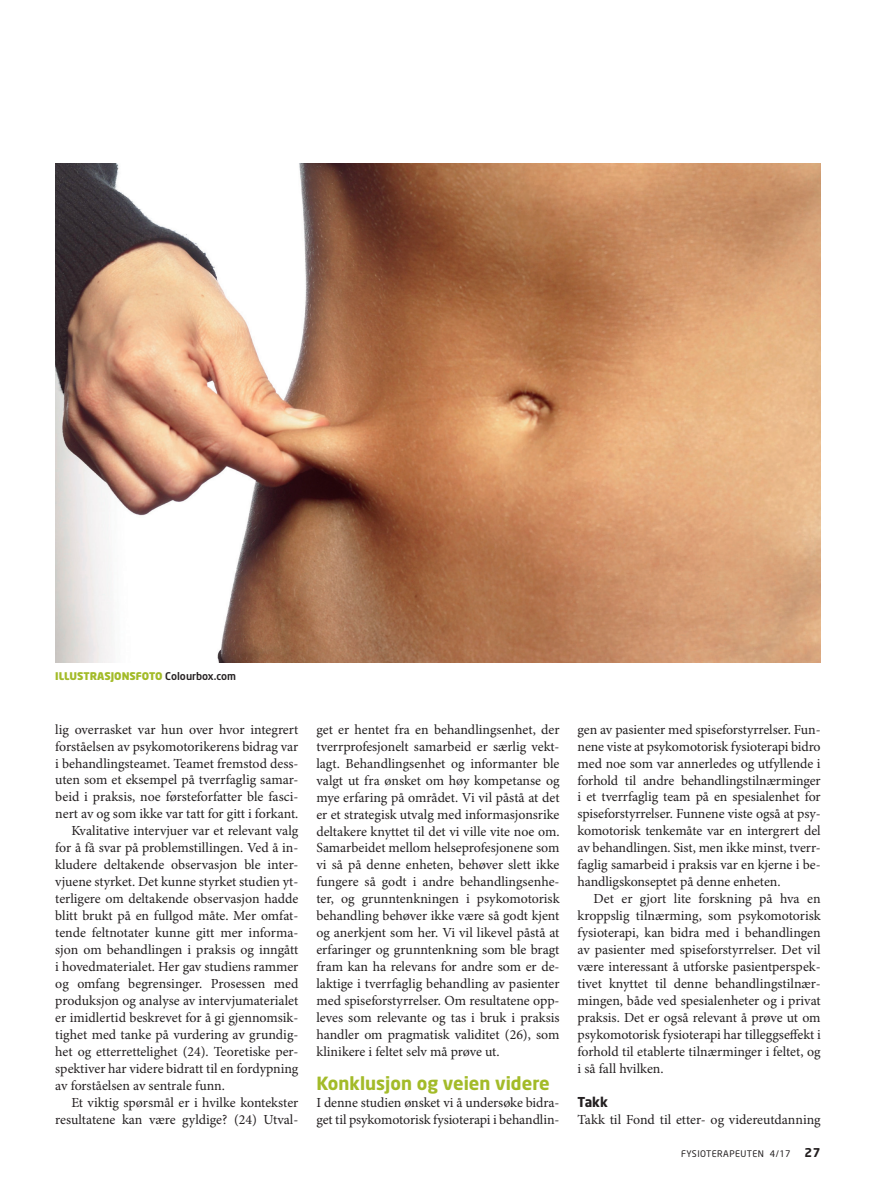
<style>
.page{position:relative;width:893px;height:1191px;background:#fff}
.page>*{position:absolute;margin:0;border:0;box-sizing:border-box;transform-origin:0 0}
.t1{font:700 18px "Neo Sans";color:#a3bb29}
.t2{font:13.8px/17px "Minion Pro";color:#231f20;text-align:justify}
.t3{font:700 13.5px "Neo Sans";color:#231f20}
.t4{font:900 10.5px "Neo Sans";color:#a3bb29}
.t5{font:9px "Neo Sans";letter-spacing:.05em;color:#231f20}
.s1{font-weight:500;color:#231f20}
.s2{font-weight:700;font-size:12px}
</style>
<div class="page">
<img style="left:55px;top:164px;width:766px;height:498px">
<p class="t4" style="left:55px;top:669px;width:182px">ILLUSTRASJONSFOTO <span class="s1">Colourbox.com</span></p>
<p class="t2" style="left:55px;top:721px;width:245px">lig overrasket var hun over hvor integrert</p>
<p class="t2" style="left:55px;top:738px;width:245px">forståelsen av psykomotorikerens bidrag var</p>
<p class="t2" style="left:55px;top:755px;width:245px">i behandlingsteamet. Teamet fremstod dess-</p>
<p class="t2" style="left:55px;top:772px;width:245px">uten som et eksempel på tverrfaglig samar-</p>
<p class="t2" style="left:55px;top:789px;width:245px">beid i praksis, noe førsteforfatter ble fasci-</p>
<p class="t2" style="left:55px;top:806px;width:245px">nert av og som ikke var tatt for gitt i forkant.</p>
<p class="t2" style="left:71px;top:823px;width:229px">Kvalitative intervjuer var et relevant valg</p>
<p class="t2" style="left:55px;top:840px;width:245px">for å få svar på problemstillingen. Ved å in-</p>
<p class="t2" style="left:55px;top:857px;width:245px">kludere deltakende observasjon ble inter-</p>
<p class="t2" style="left:55px;top:874px;width:245px">vjuene styrket. Det kunne styrket studien yt-</p>
<p class="t2" style="left:55px;top:891px;width:245px">terligere om deltakende observasjon hadde</p>
<p class="t2" style="left:55px;top:908px;width:245px">blitt brukt på en fullgod måte. Mer omfat-</p>
<p class="t2" style="left:55px;top:924px;width:245px">tende feltnotater kunne gitt mer informa-</p>
<p class="t2" style="left:55px;top:941px;width:245px">sjon om behandlingen i praksis og inngått</p>
<p class="t2" style="left:55px;top:958px;width:245px">i hovedmaterialet. Her gav studiens rammer</p>
<p class="t2" style="left:55px;top:975px;width:245px">og omfang begrensinger. Prosessen med</p>
<p class="t2" style="left:55px;top:992px;width:245px">produksjon og analyse av intervjumaterialet</p>
<p class="t2" style="left:55px;top:1009px;width:245px">er imidlertid beskrevet for å gi gjennomsik-</p>
<p class="t2" style="left:55px;top:1026px;width:245px">tighet med tanke på vurdering av grundig-</p>
<p class="t2" style="left:55px;top:1043px;width:245px">het og etterrettelighet (24). Teoretiske per-</p>
<p class="t2" style="left:55px;top:1060px;width:245px">spektiver har videre bidratt til en fordypning</p>
<p class="t2" style="left:55px;top:1077px;width:171px">av forståelsen av sentrale funn.</p>
<p class="t2" style="left:71px;top:1094px;width:229px">Et viktig spørsmål er i hvilke kontekster</p>
<p class="t2" style="left:55px;top:1111px;width:245px">resultatene kan være gyldige? (24) Utval-</p>
<p class="t2" style="left:316px;top:721px;width:245px">get er hentet fra en behandlingsenhet, der tverrprofesjonelt samarbeid er særlig vekt&shy;lagt. Behandlingsenhet og informanter ble valgt ut fra ønsket om høy kompetanse og mye erfaring på området. Vi vil påstå at det er et strategisk utvalg med informasjonsrike deltakere knyttet til det vi ville vite noe om.<br>Samarbeidet mellom helseprofesjonene som vi så på denne enheten, behøver slett ikke fungere så godt i andre behandlingsenhe&shy;ter, og grunntenkningen i psykomotorisk behandling behøver ikke være så godt kjent og anerkjent som her. Vi vil likevel påstå at erfaringer og grunntenkning som ble bragt fram kan ha relevans for andre som er de&shy;laktige i tverrfaglig behandling av pasienter med spiseforstyrrelser. Om resultatene opp&shy;leves som relevante og tas i bruk i praksis handler om pragmatisk validitet (26), som klinikere i feltet selv må prøve ut.</p>
<h1 class="t1" style="left:316px;top:1071px;width:235px">Konklusjon og veien videre</h1>
<p class="t2" style="left:316px;top:1094px;width:245px">I denne studien ønsket vi å undersøke bidra&shy;get til psykomotorisk fysioterapi i behandlin-</p>
<p class="t2" style="left:578px;top:721px;width:245px">gen av pasienter med spiseforstyrrelser. Fun&shy;nene viste at psykomotorisk fysioterapi bidro med noe som var annerledes og utfyllende i forhold til andre behandlingstilnærminger i et tverrfaglig team på en spesialenhet for spiseforstyrrelser. Funnene viste også at psy&shy;komotorisk tenkemåte var en intergrert del av behandlingen. Sist, men ikke minst, tverr&shy;faglig samarbeid i praksis var en kjerne i be&shy;handligskonseptet på denne enheten.</p>
<p class="t2" style="left:578px;top:891px;width:245px;text-indent:16px">Det er gjort lite forskning på hva en kroppslig tilnærming, som psykomotorisk fysioterapi, kan bidra med i behandlingen av pasienter med spiseforstyrrelser. Det vil være interessant å utforske pasientperspek&shy;tivet knyttet til denne behandlingstilnær&shy;mingen, både ved spesialenheter og i privat praksis. Det er også relevant å prøve ut om psykomotorisk fysioterapi har tilleggseffekt i forhold til etablerte tilnærminger i feltet, og i så fall hvilken.</p>
<p class="t3" style="left:578px;top:1093px;width:32px">Takk</p>
<p class="t2" style="left:578px;top:1111px;width:245px">Takk til Fond til etter- og videreutdanning</p>
<p class="t5" style="left:681px;top:1148px;width:141px">FYSIOTERAPEUTEN 4/17 <span class="s2">27</span></p>
</div>
